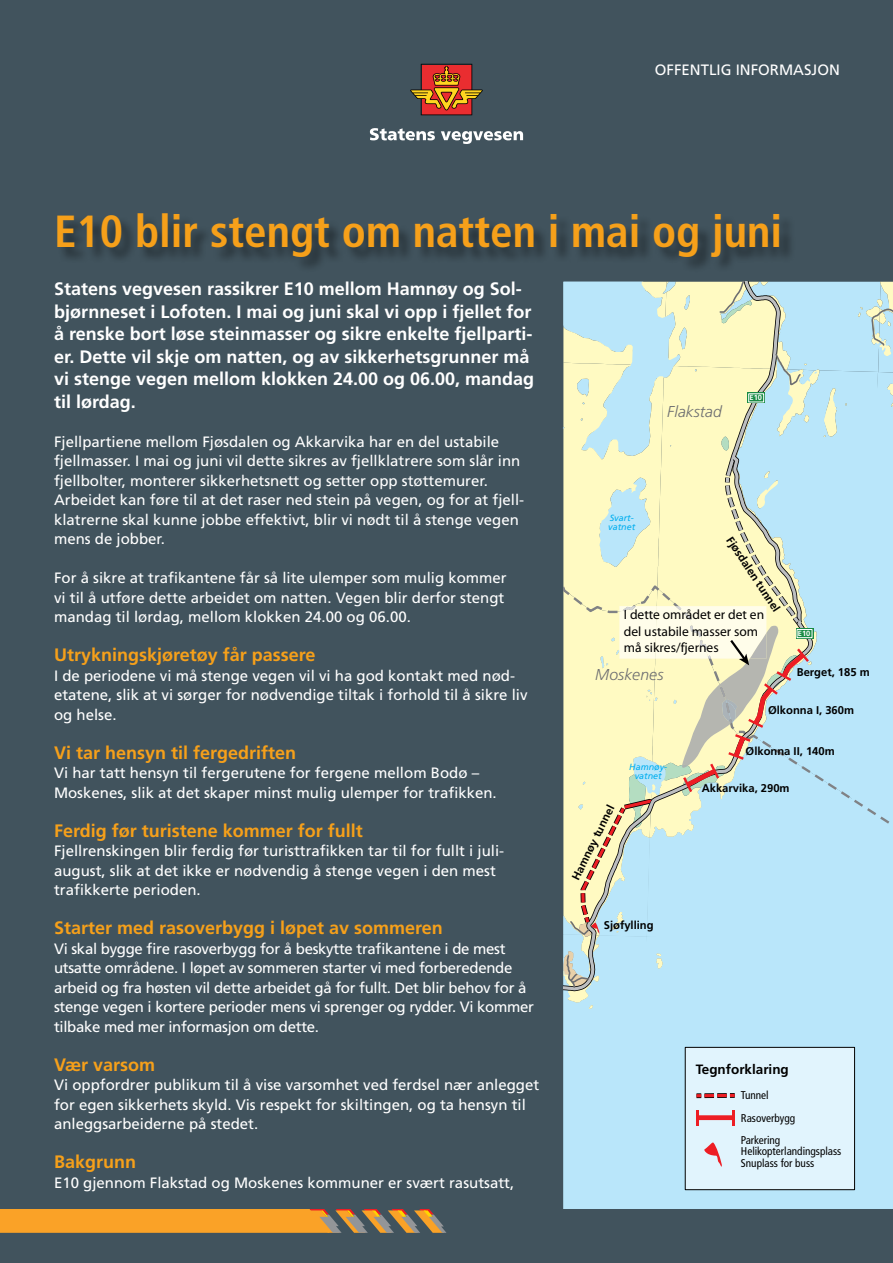
<style>
.page{position:relative;width:893px;height:1263px;background:#41535d}
.page>*{position:absolute;margin:0;border:0;box-sizing:border-box;transform-origin:0 0}
.t1{font:700 condensed 45px "Frutiger LT Std";color:#f6a01a}
.t2{font:700 18px/22.5px "Frutiger LT Std";color:#fff}
.t3{font:700 18px "Frutiger LT Std";color:#f6a01a}
.t4{font:italic 300 15.75px "Frutiger LT Std";color:#6d6e71}
.t5{font:15px/19.5px "Frutiger LT Std";color:#fff}
.t6{font:15px/19.5px "Frutiger LT Std";letter-spacing:-.02em;color:#fff}
.t7{font:13.5px/16.2px "Myriad";color:#000}
.t8{font:700 13.5px "Frutiger LT Std";color:#000}
.t9{font:700 11.25px "Frutiger LT Std";color:#000}
.t10{font:condensed 11.25px/22.5px "Frutiger LT Std";color:#000}
.t11{font:italic 9px/9px "Frutiger LT Std";color:#00aeef;text-align:center}
.t12{font:700 7.5px "Frutiger LT Std";color:#fff}
</style>
<div class="page">
<svg style="left:370px;top:128px;width:65px;height:12px"></svg>
<svg style="left:441px;top:131px;width:82px;height:13px"></svg>
<svg style="left:410px;top:64px;width:73px;height:51px;background:#9f5131"></svg>
<svg style="left:0;top:1209px;width:446px;height:24px;background:#dc9634"></svg>
<svg style="left:563px;top:282px;width:330px;height:927px;background:#cee8e4"></svg>
<div style="left:58px;top:215px;width:738px;height:58px;background:#000;opacity:.45"></div>
<p class="t5" style="left:655px;top:60px;width:187px">OFFENTLIG INFORMASJON</p>
<h1 class="t1" style="left:54px;top:205px;width:730px">E10 blir stengt om natten i mai og juni</h1>
<p class="t2" style="left:54px;top:278px;width:482px">Statens vegvesen rassikrer E10 mellom Hamnøy og Sol&shy;bjørnneset i Lofoten. I mai og juni skal vi opp i fjellet for å renske bort løse steinmasser og sikre enkelte fjellparti&shy;er. Dette vil skje om natten, og av sikkerhetsgrunner må vi stenge vegen mellom klokken 24.00 og 06.00, mandag til lørdag.</p>
<p class="t5" style="left:54px;top:432px;width:472px">Fjellpartiene mellom Fjøsdalen og Akkarvika har en del ustabile fjellmasser. I mai og juni vil dette sikres av fjellklatrere som slår inn fjellbolter, monterer sikkerhetsnett og setter opp støttemurer.<br>Arbeidet kan føre til at det raser ned stein på vegen, og for at fjell&shy;klatrerne skal kunne jobbe effektivt, blir vi nødt til å stenge vegen mens de jobber.</p>
<p class="t5" style="left:54px;top:568px;width:454px">For å sikre at trafikantene får så lite ulemper som mulig kommer vi til å utføre dette arbeidet om natten. Vegen blir derfor stengt mandag til lørdag, mellom klokken 24.00 og 06.00.</p>
<p class="t3" style="left:54px;top:644px;width:263px">Utrykningskjøretøy får passere</p>
<p class="t5" style="left:54px;top:666px;width:475px">I de periodene vi må stenge vegen vil vi ha god kontakt med nød&shy;etatene, slik at vi sørger for nødvendige tiltak i forhold til å sikre liv og helse.</p>
<p class="t3" style="left:54px;top:742px;width:244px">Vi tar hensyn til fergedriften</p>
<p class="t5" style="left:54px;top:763px;width:444px">Vi har tatt hensyn til fergerutene for fergene mellom Bodø –<br>Moskenes, slik at det skaper minst mulig ulemper for trafikken.</p>
<p class="t3" style="left:54px;top:820px;width:310px">Ferdig før turistene kommer for fullt</p>
<p class="t5" style="left:54px;top:841px;width:452px">Fjellrenskingen blir ferdig før turisttrafikken tar til for fullt i juli&shy;august, slik at det ikke er nødvendig å stenge vegen i den mest trafikkerte perioden.</p>
<p class="t3" style="left:54px;top:917px;width:390px">Starter med rasoverbygg i løpet av sommeren</p>
<p class="t6" style="left:54px;top:939px;width:482px">Vi skal bygge fire rasoverbygg for å beskytte trafikantene i de mest utsatte områdene. I løpet av sommeren starter vi med forberedende arbeid og fra høsten vil dette arbeidet gå for fullt. Det blir behov for å stenge vegen i kortere perioder mens vi sprenger og rydder. Vi kommer tilbake med mer informasjon om dette.</p>
<p class="t3" style="left:54px;top:1054px;width:103px">Vær varsom</p>
<p class="t5" style="left:54px;top:1075px;width:487px">Vi oppfordrer publikum til å vise varsomhet ved ferdsel nær anlegget for egen sikkerhets skyld. Vis respekt for skiltingen, og ta hensyn til anleggsarbeiderne på stedet.</p>
<p class="t3" style="left:54px;top:1151px;width:84px">Bakgrunn</p>
<p class="t5" style="left:54px;top:1173px;width:462px">E10 gjennom Flakstad og Moskenes kommuner er svært rasutsatt,</p>
<p class="t4" style="left:667px;top:403px;width:56px">Flakstad</p>
<p class="t12" style="left:749px;top:393px;width:14px">E10</p>
<p class="t11" style="left:608px;top:513px;width:29px;text-align:left">Svart&shy;vatnet</p>
<p class="t9" style="left:734px;top:534px;width:89px;rotate:56deg">Fjøsdalen tunnel</p>
<p class="t7" style="left:624px;top:607px;width:142px">I dette området er det en del ustabile masser som må sikres/fjernes</p>
<p class="t4" style="left:595px;top:666px;width:70px">Moskenes</p>
<p class="t12" style="left:798px;top:629px;width:14px">E10</p>
<p class="t9" style="left:797px;top:665px;width:74px">Berget, 185 m</p>
<p class="t9" style="left:768px;top:703px;width:87px">Ølkonna I, 360m</p>
<p class="t9" style="left:569px;top:876px;width:83px;rotate:-64deg">Hamnøy tunnel</p>
<p class="t11" style="left:629px;top:762px;width:39px">Hamnøy&shy;vatnet</p>
<p class="t9" style="left:604px;top:919px;width:51px">Sjøfylling</p>
<p class="t9" style="left:746px;top:744px;width:91px">Ølkonna II, 140m</p>
<p class="t9" style="left:702px;top:781px;width:89px">Akkarvika, 290m</p>
<p class="t8" style="left:696px;top:1061px;width:95px">Tegnforklaring</p>
<p class="t10" style="left:741px;top:1084px;width:56px">Tunnel<br>Rasoverbygg<br>Parkering</p>
<p class="t10" style="left:741px;top:1146px;width:102px;line-height:11.2px">Helikopterlandingsplass<br>Snuplass for buss</p>
</div>
